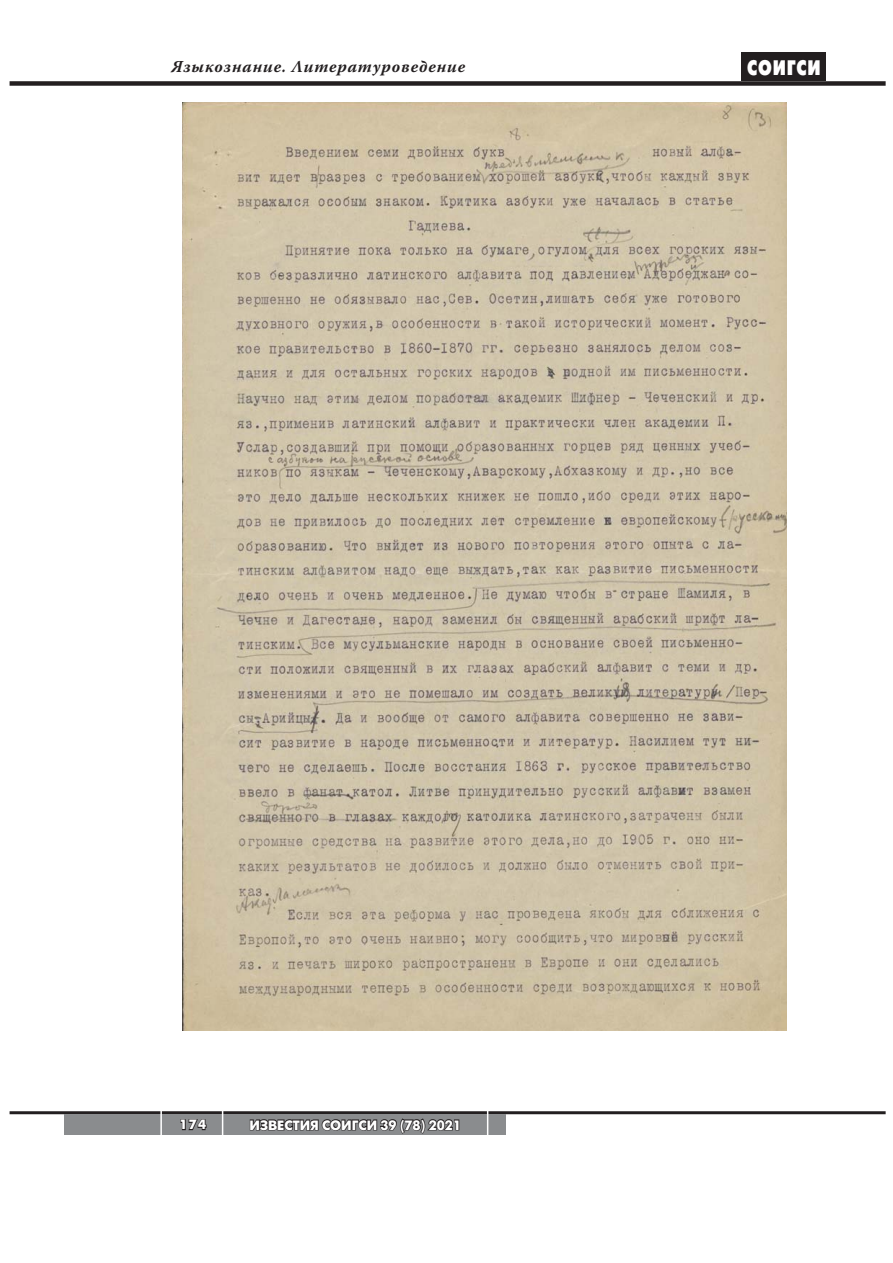
<style>
.page{position:relative;width:893px;height:1263px;background:#fff}
.page>*{position:absolute;margin:0;border:0;box-sizing:border-box;transform-origin:0 0}
.t1{font:21px "Futura Futuris Black C";letter-spacing:.05em;color:#fff;scale:.75 1}
.t2{font:italic 700 16.5px "Warnock Pro";letter-spacing:.05em;color:#231f20}
.t3{font:700 13.5px "Futura Futuris C";color:#fff}
</style>
<div class="page">
<div style="left:742px;top:52px;width:84px;height:29px;background:#231f20"></div>
<div style="left:10px;top:81px;width:875px;height:5px;background:#231f20"></div>
<hr style="left:10px;top:1111px;width:875px;height:3px;background:#231f20">
<div style="left:64px;top:1114px;width:441px;height:21px;background:#8a8c8e"></div>
<svg style="left:249px;top:1119px;width:83px;height:12px"></svg>
<div style="left:330px;top:1119px;width:12px;height:12px;border:2px solid #231f20;border-radius:50%"></div>
<div style="left:333px;top:1121px;width:6px;height:7px;border:2px solid #231f20;border-radius:50%"></div>
<svg style="left:341px;top:1118px;width:119px;height:16px"></svg>
<svg style="left:180px;top:1119px;width:27px;height:12px"></svg>
<hr style="left:160px;top:1111px;width:2px;height:24px;background:#fff">
<svg style="left:222px;top:1111px;width:1px;height:24px"></svg>
<svg style="left:487px;top:1111px;width:1px;height:24px"></svg>
<img style="left:183px;top:102px;width:604px;height:928px">
<p class="t2" style="left:171px;top:57px;width:295px">Языкознание. Литературоведение</p>
<p class="t1" style="left:747px;top:56px;width:99px">СОИГСИ</p>
<p class="t3" style="left:179px;top:1117px;width:28px">174</p>
<p class="t3" style="left:250px;top:1117px;width:213px">ИЗВЕСТИЯ СОИГСИ 39 (78) 2021</p>
</div>
